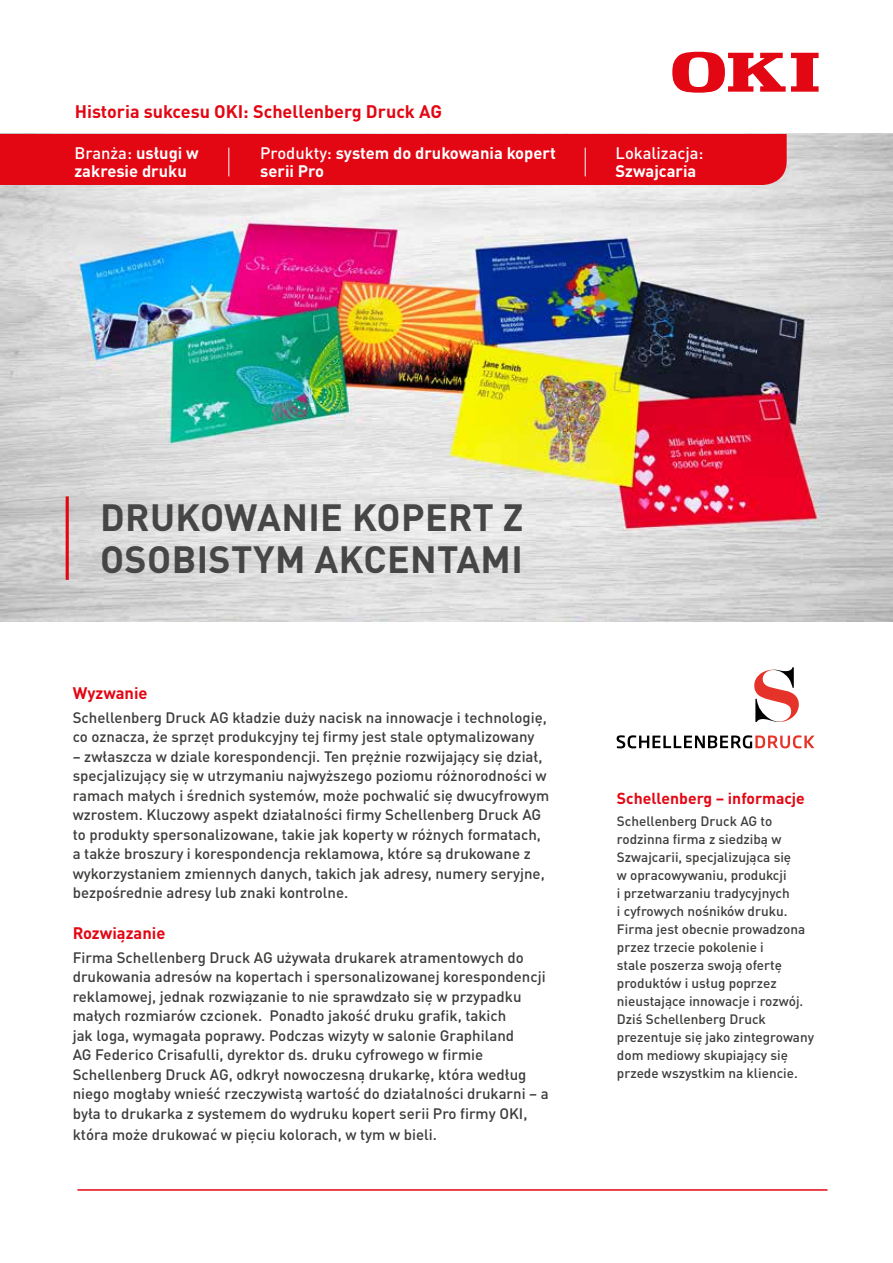
<style>
.page{position:relative;width:893px;height:1263px;background:#fff}
.page>*{position:absolute;margin:0;border:0;box-sizing:border-box;transform-origin:0 0}
.t1{font:700 37.5px/42px "DIN Pro";letter-spacing:.01em;color:#464646}
.t2{font:700 18px "DIN Pro";color:#e30613}
.t3{font:700 16.5px/18px "DIN Pro";color:#fff}
.t4{font:700 16.5px "DIN Pro";color:#e30613}
.t5{font:500 16.5px "DIN Pro";color:#fff}
.t6{font:700 15.75px "DIN Pro";color:#e30613}
.t7{font:500 15px/19.5px "DIN Pro";color:#3c3c3b}
.t8{font:500 13.5px/18px "DIN Pro";color:#3c3c3b}
.s1{font-weight:500}
</style>
<div class="page">
<img style="left:0;top:134px;width:893px;height:487px">
<svg style="left:672px;top:52px;width:147px;height:41px"></svg>
<div style="left:0;top:134px;width:787px;height:51px;background:#e30613"></div>
<svg style="left:617px;top:735px;width:197px;height:13px"></svg>
<svg style="left:754px;top:667px;width:45px;height:55px"></svg>
<hr style="left:66px;top:496px;width:3px;height:84px;background:#e30613">
<hr style="left:77px;top:1189px;width:750px;height:2px;background:#e30613">
<p class="t2" style="left:75px;top:96px;width:369px">Historia sukcesu OKI: Schellenberg Druck AG</p>
<p class="t3" style="left:74px;top:142px;width:126px"><span class="s1">Branża:</span> usługi w zakresie druku</p>
<p class="t3" style="left:260px;top:142px;width:297px"><span class="s1">Produkty:</span> system do drukowania kopert serii Pro</p>
<p class="t5" style="left:615px;top:140px;width:90px">Lokalizacja:</p>
<p class="t3" style="left:615px;top:160px;width:82px">Szwajcaria</p>
<h1 class="t1" style="left:100px;top:492px;width:425px">DRUKOWANIE KOPERT Z<br>OSOBISTYM AKCENTAMI</h1>
<p class="t4" style="left:73px;top:679px;width:76px">Wyzwanie</p>
<p class="t7" style="left:73px;top:706px;width:476px">Schellenberg Druck AG kładzie duży nacisk na innowacje i technologię, co oznacza, że sprzęt produkcyjny tej firmy jest stale optymalizowany</p>
<p class="t7" style="left:73px;top:745px;width:478px">– zwłaszcza w dziale korespondencji. Ten prężnie rozwijający się dział, specjalizujący się w utrzymaniu najwyższego poziomu różnorodności w ramach małych i średnich systemów, może pochwalić się dwucyfrowym wzrostem. Kluczowy aspekt działalności firmy Schellenberg Druck AG to produkty spersonalizowane, takie jak koperty w różnych formatach, a także broszury i korespondencja reklamowa, które są drukowane z wykorzystaniem zmiennych danych, takich jak adresy, numery seryjne, bezpośrednie adresy lub znaki kontrolne.</p>
<p class="t4" style="left:73px;top:919px;width:94px">Rozwiązanie</p>
<p class="t7" style="left:73px;top:946px;width:478px">Firma Schellenberg Druck AG używała drukarek atramentowych do drukowania adresów na kopertach i spersonalizowanej korespondencji reklamowej, jednak rozwiązanie to nie sprawdzało się w przypadku małych rozmiarów czcionek. Ponadto jakość druku grafik, takich<br>jak loga, wymagała poprawy. Podczas wizyty w salonie Graphiland<br>AG Federico Crisafulli, dyrektor ds. druku cyfrowego w firmie Schellenberg Druck AG, odkrył nowoczesną drukarkę, która według niego mogłaby wnieść rzeczywistą wartość do działalności drukarni – a była to drukarka z systemem do wydruku kopert serii Pro firmy OKI,</p>
<p class="t7" style="left:73px;top:1123px;width:366px">która może drukować w pięciu kolorach, w tym w bieli.</p>
<p class="t6" style="left:617px;top:785px;width:189px">Schellenberg – informacje</p>
<p class="t8" style="left:617px;top:811px;width:199px">Schellenberg Druck AG to rodzinna firma z siedzibą w<br>Szwajcarii, specjalizująca się<br>w opracowywaniu, produkcji<br>i przetwarzaniu tradycyjnych<br>i cyfrowych nośników druku.<br>Firma jest obecnie prowadzona przez trzecie pokolenie i<br>stale poszerza swoją ofertę produktów i usług poprzez nieustające innowacje i rozwój.<br>Dziś Schellenberg Druck prezentuje się jako zintegrowany dom mediowy skupiający się przede wszystkim na kliencie.</p>
</div>
